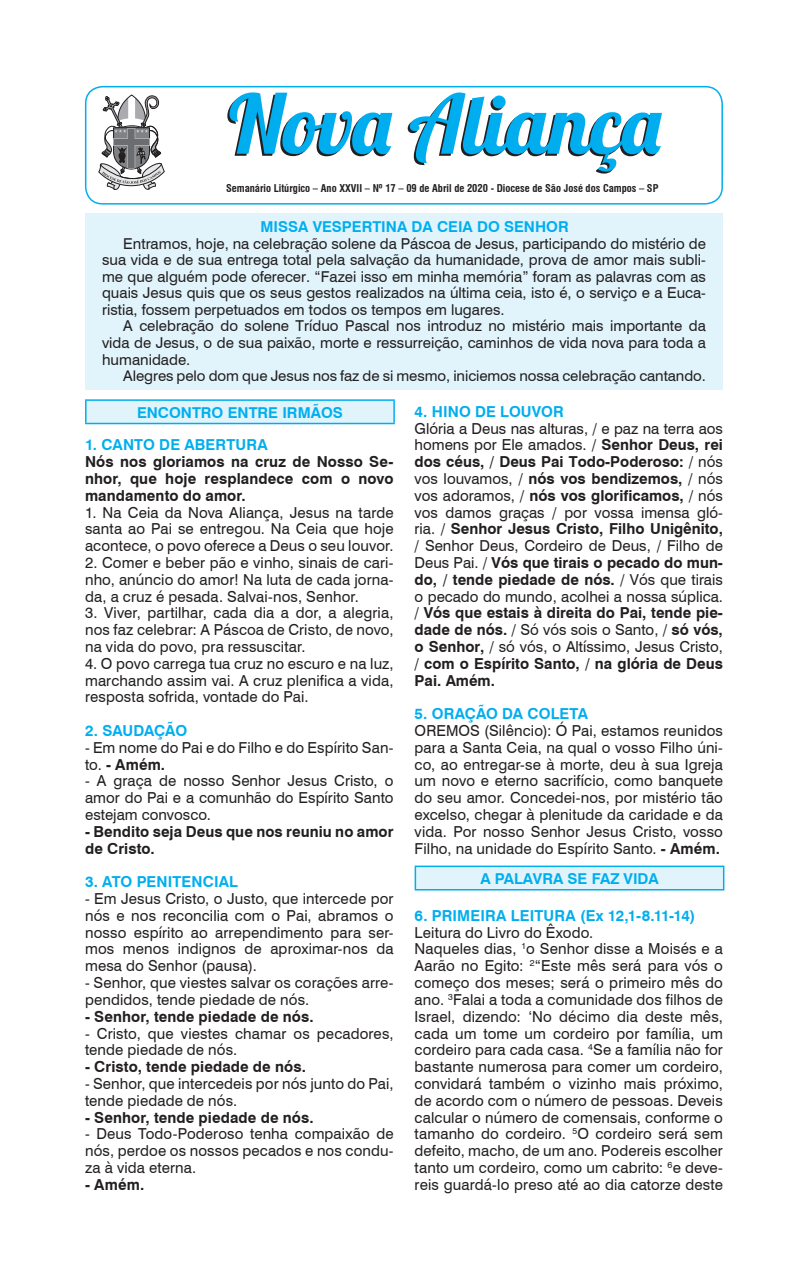
<style>
.page{position:relative;width:808px;height:1276px;background:#fff}
.page>*{position:absolute;margin:0;border:0;box-sizing:border-box;transform-origin:0 0}
.t1{font:81.6px "Lobster 1.4";color:#00aeef}
.t2{font:15.15px/16.8px "Swiss 721 BT";letter-spacing:.005em;color:#231f20;text-align:justify}
.t3{font:700 15.15px/16.8px "Swiss 721 BT";letter-spacing:.005em;color:#231f20;text-align:justify}
.t4{font:700 15.15px "Swiss 721 BT";letter-spacing:.01em;color:#00aeef}
.t5{font:700 15.15px "Swiss 721 BT";letter-spacing:-.015em;color:#00aeef}
.t6{font:15px/16.5px "Swiss 721 BT";color:#231f20;text-align:justify}
.t7{font:700 15px "Swiss 721 BT";color:#00aeef}
.t8{font:14.7px "Swiss 721 BT";letter-spacing:-.005em;color:#231f20}
.t9{font:700 condensed 10.5px "Swiss 721 BT";color:#231f20}
.s1{font-weight:700}
</style>
<div class="page">
<div style="left:85px;top:86px;width:638px;height:119px;border:2px solid #00aeef;border-radius:17px"></div>
<svg style="left:99px;top:94px;width:65px;height:96px"></svg>
<div style="left:86px;top:400px;width:308px;height:23px;background:#e1f4fc"></div>
<hr style="left:85px;top:399px;width:310px;height:2px;background:#00aeef">
<hr style="left:85px;top:401px;width:2px;height:22px;background:#00aeef">
<hr style="left:393px;top:401px;width:2px;height:22px;background:#00aeef">
<hr style="left:85px;top:423px;width:310px;height:1px;background:#00aeef">
<div style="left:85px;top:212px;width:638px;height:177px;background:#e1f4fc"></div>
<div style="left:415px;top:866px;width:309px;height:23px;background:#e1f4fc"></div>
<hr style="left:415px;top:865px;width:309px;height:2px;background:#00aeef">
<svg style="left:415px;top:867px;width:1px;height:22px"></svg>
<svg style="left:723px;top:867px;width:1px;height:22px"></svg>
<hr style="left:415px;top:889px;width:309px;height:1px;background:#00aeef">
<h1 class="t1" style="left:229px;top:72px;width:433px">Nova Aliança</h1>
<p class="t9" style="left:226px;top:182px;width:434px">Semanário Litúrgico – Ano XXVII – Nº 17 – 09 de Abril de 2020 - Diocese de São José dos Campos – SP</p>
<p class="t7" style="left:260px;top:217px;width:310px">MISSA VESPERTINA DA CEIA DO SENHOR</p>
<p class="t6" style="left:102px;top:235px;width:605px;text-indent:21px">Entramos, hoje, na celebração solene da Páscoa de Jesus, participando do mistério de sua vida e de sua entrega total pela salvação da humanidade, prova de amor mais subli&shy;me que alguém pode oferecer. “Fazei isso em minha memória” foram as palavras com as quais Jesus quis que os seus gestos realizados na última ceia, isto é, o serviço e a Euca&shy;ristia, fossem perpetuados em todos os tempos em lugares.</p>
<p class="t6" style="left:102px;top:317px;width:605px;text-indent:21px">A celebração do solene Tríduo Pascal nos introduz no mistério mais importante da vida de Jesus, o de sua paixão, morte e ressurreição, caminhos de vida nova para toda a humanidade.</p>
<p class="t8" style="left:123px;top:366px;width:584px">Alegres pelo dom que Jesus nos faz de si mesmo, iniciemos nossa celebração cantando.</p>
<p class="t4" style="left:415px;top:401px;width:151px">4. HINO DE LOUVOR</p>
<p class="t2" style="left:415px;top:419px;width:310px">Glória a Deus nas alturas, / e paz na terra aos homens por Ele amados. / <span class="s1">Senhor Deus, rei dos céus, / Deus Pai Todo-Poderoso:</span> / nós vos louvamos, / <span class="s1">nós vos bendizemos,</span> / nós vos adoramos, / <span class="s1">nós vos glorificamos,</span> / nós vos damos graças / por vossa imensa gló&shy;ria. / <span class="s1">Senhor Jesus Cristo, Filho Unigênito, </span>/ Senhor Deus, Cordeiro de Deus, / Filho de Deus Pai. / <span class="s1">Vós que tirais o pecado do mun&shy;do, / tende piedade de nós.</span> / Vós que tirais o pecado do mundo, acolhei a nossa súplica. / <span class="s1">Vós que estais à direita do Pai, tende pie&shy;dade de nós.</span> / Só vós sois o Santo, / <span class="s1">só vós, o Senhor,</span> / só vós, o Altíssimo, Jesus Cristo, / <span class="s1">com o Espírito Santo, / na glória de Deus Pai. Amém.</span></p>
<p class="t4" style="left:415px;top:703px;width:175px">5. ORAÇÃO DA COLETA</p>
<p class="t2" style="left:415px;top:721px;width:310px">OREMOS (Silêncio): Ó Pai, estamos reunidos para a Santa Ceia, na qual o vosso Filho úni&shy;co, ao entregar-se à morte, deu à sua Igreja um novo e eterno sacrifício, como banquete do seu amor. Concedei-nos, por mistério tão excelso, chegar à plenitude da caridade e da vida. Por nosso Senhor Jesus Cristo, vosso Filho, na unidade do Espírito Santo. <span class="s1">- Amém.</span></p>
<p class="t7" style="left:480px;top:868px;width:180px">A PALAVRA SE FAZ VIDA</p>
<p class="t4" style="left:415px;top:905px;width:282px">6. PRIMEIRA LEITURA (Ex 12,1-8.11-14)</p>
<p class="t2" style="left:415px;top:923px;width:310px;text-align:left">Leitura do Livro do Êxodo.<br>Naqueles dias, <sup>1</sup>o Senhor disse a Moisés e a Aarão no Egito: <sup>2</sup>“Este mês será para vós o começo dos meses; será o primeiro mês do ano. <sup>3</sup>Falai a toda a comunidade dos filhos de Israel, dizendo: ‘No décimo dia deste mês, cada um tome um cordeiro por família, um cordeiro para cada casa. <sup>4</sup>Se a família não for bastante numerosa para comer um cordeiro, convidará também o vizinho mais próximo, de acordo com o número de pessoas. Deveis calcular o número de comensais, conforme o tamanho do cordeiro. <sup>5</sup>O cordeiro será sem defeito, macho, de um ano. Podereis escolher tanto um cordeiro, como um cabrito: <sup>6</sup>e deve&shy;reis guardá-lo preso até ao dia catorze deste</p>
<p class="t7" style="left:137px;top:402px;width:207px">ENCONTRO ENTRE IRMÃOS</p>
<p class="t4" style="left:85px;top:434px;width:184px">1. CANTO DE ABERTURA</p>
<p class="t3" style="left:85px;top:453px;width:310px">Nós nos gloriamos na cruz de Nosso Se&shy;nhor, que hoje resplandece com o novo mandamento do amor.</p>
<p class="t2" style="left:85px;top:503px;width:310px">1. Na Ceia da Nova Aliança, Jesus na tarde santa ao Pai se entregou. Na Ceia que hoje acontece, o povo oferece a Deus o seu louvor.</p>
<p class="t2" style="left:85px;top:553px;width:310px">2. Comer e beber pão e vinho, sinais de cari&shy;nho, anúncio do amor! Na luta de cada jorna&shy;da, a cruz é pesada. Salvai-nos, Senhor.</p>
<p class="t2" style="left:85px;top:604px;width:310px">3. Viver, partilhar, cada dia a dor, a alegria, nos faz celebrar: A Páscoa de Cristo, de novo, na vida do povo, pra ressuscitar.</p>
<p class="t2" style="left:85px;top:654px;width:310px">4. O povo carrega tua cruz no escuro e na luz, marchando assim vai. A cruz plenifica a vida, resposta sofrida, vontade do Pai.</p>
<p class="t5" style="left:85px;top:720px;width:104px">2. SAUDAÇÃO</p>
<p class="t2" style="left:85px;top:738px;width:310px">- Em nome do Pai e do Filho e do Espírito San&shy;to. <span class="s1">- Amém.</span></p>
<p class="t2" style="left:85px;top:772px;width:310px">- A graça de nosso Senhor Jesus Cristo, o amor do Pai e a comunhão do Espírito Santo estejam convosco.</p>
<p class="t3" style="left:85px;top:822px;width:310px">- Bendito seja Deus que nos reuniu no amor de Cristo.</p>
<p class="t4" style="left:85px;top:871px;width:154px">3. ATO PENITENCIAL</p>
<p class="t2" style="left:85px;top:889px;width:310px">- Em Jesus Cristo, o Justo, que intercede por nós e nos reconcilia com o Pai, abramos o nosso espírito ao arrependimento para ser&shy;mos menos indignos de aproximar-nos da mesa do Senhor (pausa).</p>
<p class="t2" style="left:85px;top:973px;width:310px">- Senhor, que viestes salvar os corações arre&shy;pendidos, tende piedade de nós.</p>
<p class="t3" style="left:85px;top:1007px;width:230px">- Senhor, tende piedade de nós.</p>
<p class="t2" style="left:85px;top:1024px;width:310px">- Cristo, que viestes chamar os pecadores, tende piedade de nós.</p>
<p class="t3" style="left:85px;top:1057px;width:222px">- Cristo, tende piedade de nós.</p>
<p class="t2" style="left:85px;top:1074px;width:310px">- Senhor, que intercedeis por nós junto do Pai, tende piedade de nós.</p>
<p class="t3" style="left:85px;top:1108px;width:230px">- Senhor, tende piedade de nós.</p>
<p class="t2" style="left:85px;top:1125px;width:310px">- Deus Todo-Poderoso tenha compaixão de nós, perdoe os nossos pecados e nos condu&shy;za à vida eterna.</p>
<p class="t3" style="left:85px;top:1175px;width:61px">- Amém.</p>
</div>
